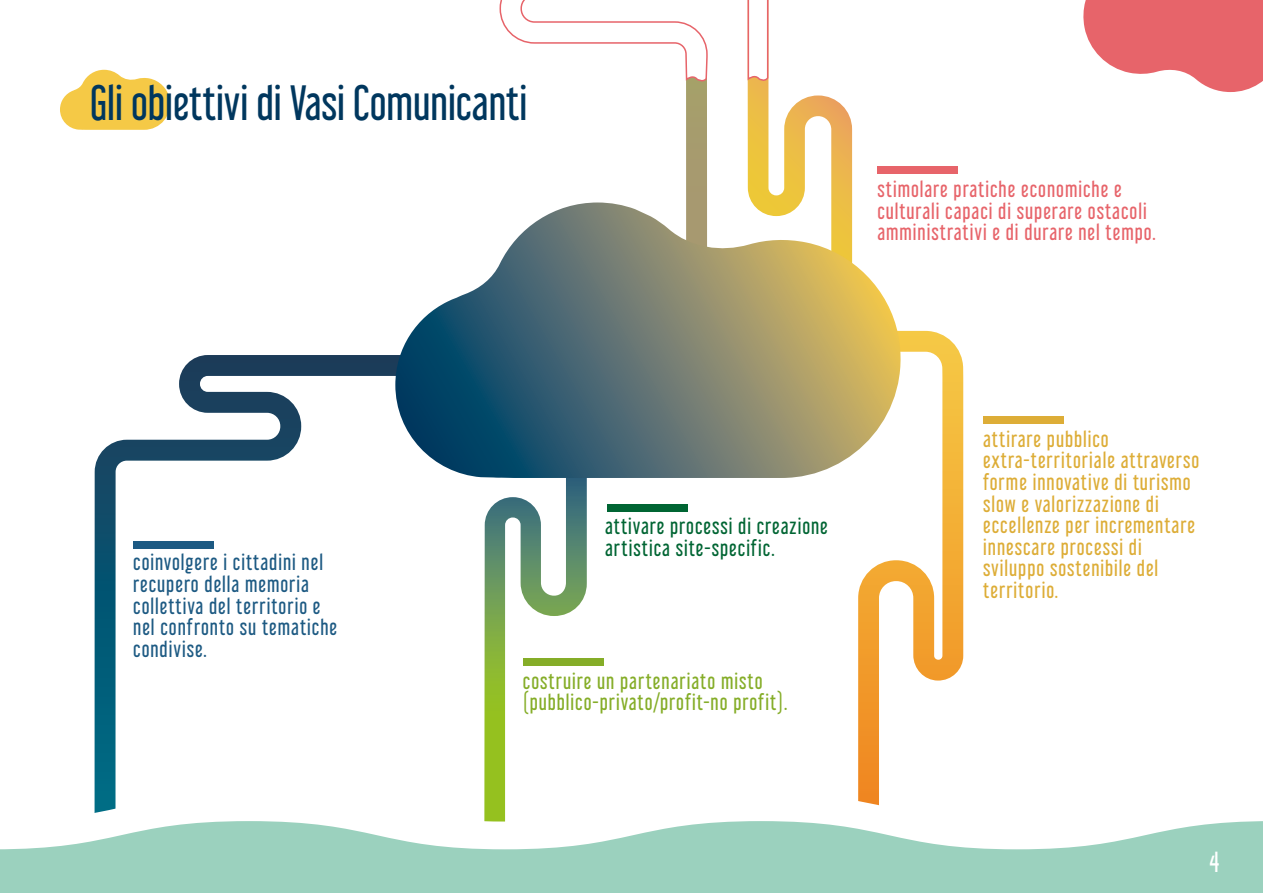
<style>
.page{position:relative;width:1263px;height:893px;background:#fff}
.page>*{position:absolute;margin:0;border:0;box-sizing:border-box;transform-origin:0 0}
.t1{font:43.5px "Libel Suit Rg";color:#00375e}
.t2{font:25.5px "Libel Suit Rg";color:#fff}
.t3{font:20.25px/21.6px "Libel Suit Rg";letter-spacing:.05em;color:#ddad37}
.t4{font:20.25px/21.6px "Libel Suit Rg";letter-spacing:.05em;color:#1d5a83}
.t5{font:20.25px/21.6px "Libel Suit Rg";letter-spacing:.05em;color:#e7646a}
.t6{font:20.25px/21.6px "Libel Suit Rg";letter-spacing:.05em;color:#85ad28}
.t7{font:20.25px/21.6px "Libel Suit Rg";letter-spacing:.05em;color:#006533}
</style>
<div class="page">
<svg style="left:1083px;top:0;width:180px;height:92px"></svg>
<svg style="left:858px;top:331px;width:105px;height:462px"></svg>
<div style="left:877px;top:166px;width:81px;height:7px;background:#e7646a"></div>
<div style="left:983px;top:416px;width:81px;height:8px;background:#ddad37"></div>
<div style="left:523px;top:659px;width:80px;height:7px;background:#85ad28"></div>
<div style="left:607px;top:504px;width:80px;height:8px;background:#006533"></div>
<svg style="left:747px;top:0;width:105px;height:202px"></svg>
<svg style="left:484px;top:478px;width:103px;height:315px"></svg>
<svg style="left:95px;top:355px;width:300px;height:438px"></svg>
<svg style="left:60px;top:70px;width:110px;height:60px"></svg>
<div style="left:686px;top:83px;width:21px;height:119px;background:#a69c6e"></div>
<svg style="left:94px;top:793px;width:785px;height:28px"></svg>
<svg style="left:0;top:821px;width:1263px;height:72px;fill:#9bd1be"></svg>
<svg style="left:499px;top:0;width:209px;height:83px"></svg>
<svg style="left:395px;top:202px;width:518px;height:276px"></svg>
<h1 class="t1" style="left:90px;top:68px;width:439px">Gli obiettivi di Vasi Comunicanti</h1>
<p class="t5" style="left:877px;top:176px;width:280px">stimolare pratiche economiche e culturali capaci di superare ostacoli amministrativi e di durare nel tempo.</p>
<p class="t4" style="left:133px;top:550px;width:205px">coinvolgere i cittadini nel recupero della memoria collettiva del territorio e nel confronto su tematiche condivise.</p>
<p class="t7" style="left:605px;top:513px;width:224px">attivare processi di creazione artistica site-specific.</p>
<p class="t6" style="left:523px;top:668px;width:266px">costruire un partenariato misto (pubblico-privato/profit-no profit).</p>
<p class="t3" style="left:983px;top:426px;width:218px">attirare pubblico extra-territoriale attraverso forme innovative di turismo slow e valorizzazione di eccellenze per incrementare innescare processi di sviluppo sostenibile del territorio.</p>
<p class="t2" style="left:1209px;top:841px;width:11px">4</p>
</div>
